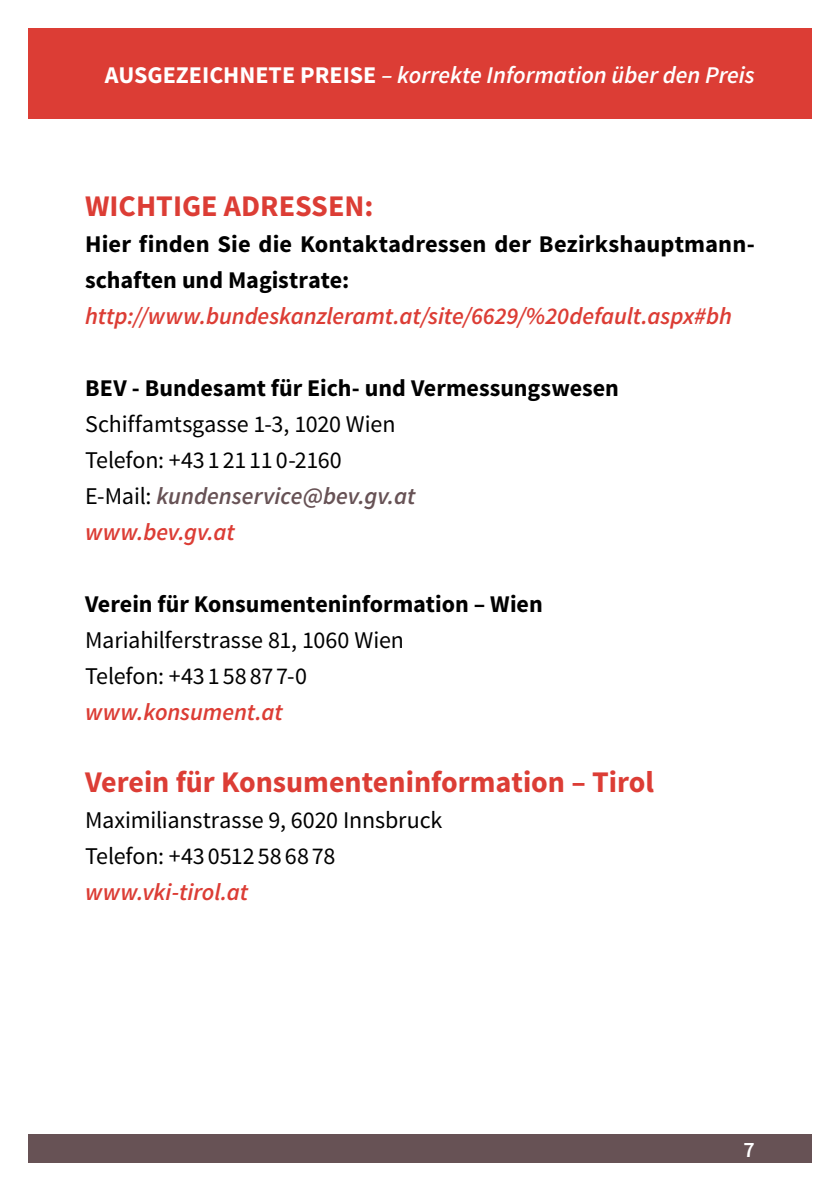
<style>
.page{position:relative;width:840px;height:1191px;background:#fff}
.page>*{position:absolute;margin:0;border:0;box-sizing:border-box;transform-origin:0 0}
._2{font:700 30px "Source Sans Pro";color:#dc3d35}
.Fliesstext_oA{font:24px "Source Sans Pro";letter-spacing:-.005em;color:#000}
._3{font:700 24px/36px "Source Sans Pro";color:#000}
.Fliesstext{font:italic 600 24px "Source Sans Pro";letter-spacing:-.005em;color:#dc3d35}
.t1{font:italic 600 24px "Source Sans Pro";color:#fff}
.Fliesstext_oA-2{font:italic 600 24px "Source Sans Pro";color:#675255}
.t2{font:600 22px "Source Sans Pro";color:#fff}
.s1{font-weight:700;font-style:normal}
.s2{font-weight:400;font-style:normal;color:#000}
</style>
<div class="page">
<div style="left:28px;top:28px;width:783px;height:91px;background:#dc3d35"></div>
<div style="left:28px;top:1134px;width:783px;height:28px;background:#675255"></div>
<p class="t1" style="left:105px;top:60px;width:651px"><span class="s1">AUSGEZEICHNETE PREISE</span> – korrekte Information über den Preis</p>
<h2 class="_2" style="left:85px;top:187px;width:289px">WICHTIGE ADRESSEN:</h2>
<h3 class="_3" style="left:85px;top:227px;width:671px">Hier finden Sie die Kontaktadressen der Bezirkshauptmann&shy;schaften und Magistrate:</h3>
<p class="Fliesstext" style="left:85px;top:301px;width:648px">http://www.bundeskanzleramt.at/site/6629/%20default.aspx#bh</p>
<h3 class="_3" style="left:85px;top:371px;width:535px">BEV - Bundesamt für Eich- und Vermessungswesen</h3>
<p class="Fliesstext_oA" style="left:85px;top:409px;width:312px">Schiffamtsgasse 1-3, 1020 Wien</p>
<p class="Fliesstext_oA" style="left:85px;top:445px;width:258px">Telefon: +43 1 21 11 0-2160</p>
<p class="Fliesstext_oA-2" style="left:85px;top:481px;width:331px"><span class="s2">E-Mail:</span> kundenservice@bev.gv.at</p>
<p class="Fliesstext" style="left:85px;top:517px;width:151px">www.bev.gv.at</p>
<h3 class="_3" style="left:85px;top:587px;width:459px">Verein für Konsumenteninformation – Wien</h3>
<p class="Fliesstext_oA" style="left:85px;top:625px;width:320px">Mariahilferstrasse 81, 1060 Wien</p>
<p class="Fliesstext_oA" style="left:85px;top:661px;width:223px">Telefon: +43 1 58 87 7-0</p>
<p class="Fliesstext" style="left:85px;top:697px;width:199px">www.konsument.at</p>
<h2 class="_2" style="left:85px;top:763px;width:570px">Verein für Konsumenteninformation – Tirol</h2>
<p class="Fliesstext_oA" style="left:85px;top:805px;width:358px">Maximilianstrasse 9, 6020 Innsbruck</p>
<p class="Fliesstext_oA" style="left:85px;top:841px;width:252px">Telefon: +43 0512 58 68 78</p>
<p class="Fliesstext" style="left:85px;top:877px;width:164px">www.vki-tirol.at</p>
<p class="t2" style="left:743px;top:1135px;width:13px">7</p>
</div>
